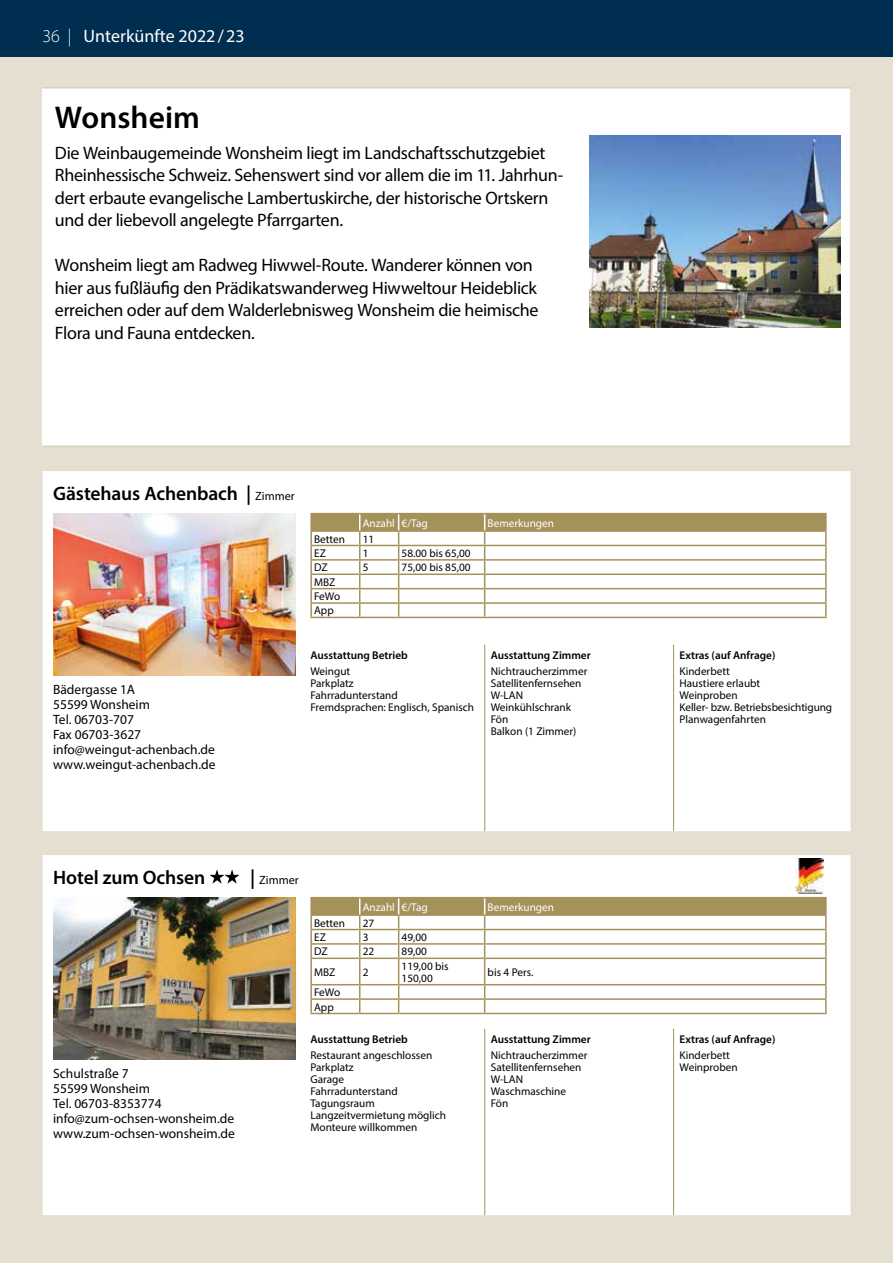
<style>
.page{position:relative;width:893px;height:1263px;background:#fff}
.page>*{position:absolute;margin:0;border:0;box-sizing:border-box;transform-origin:0 0}
.t1{font:600 31.5px "Myriad Pro";color:#000}
.t2{font:600 19.5px "Myriad Pro";letter-spacing:-.005em;color:#000}
.t3{font:18px/22.5px "Myriad Pro";letter-spacing:-.015em;color:#000}
.t4{font:18px "Myriad Pro";color:#fff}
.t5{font:13.5px/15px "Myriad Pro";color:#000}
.t6{font:12px "Myriad Pro";color:#000}
.t7{font:11.25px/12px "Myriad Pro";color:#000}
.t8{font:600 11.25px "Myriad Pro";color:#000}
.t9{font:11.25px "Myriad Pro";color:#fff}
.s1{font-weight:300}
.s2{font-weight:400;font-size:12px}
.s3{font-weight:600;font-size:19.5px}
</style>
<div class="page">
<div style="left:0;top:0;width:893px;height:58px;background:#002e51"></div>
<div style="left:0;top:58px;width:893px;height:1205px;background:#e4dfd0"></div>
<div style="left:43px;top:88px;width:807px;height:358px;background:#fff"></div>
<hr style="left:43px;top:87px;width:807px;height:2px;background:#d8d1bb">
<hr style="left:43px;top:446px;width:807px;height:1px;background:#d8d1bb">
<div style="left:43px;top:471px;width:807px;height:360px;background:#fff"></div>
<hr style="left:484px;top:645px;width:1px;height:186px;background:#a5925a">
<hr style="left:673px;top:645px;width:1px;height:186px;background:#a5925a">
<img style="left:53px;top:514px;width:243px;height:161px">
<hr style="left:310px;top:513px;width:50px;height:1px;background:#a5925a">
<hr style="left:360px;top:513px;width:39px;height:1px;background:#a5925a">
<hr style="left:399px;top:513px;width:86px;height:1px;background:#a5925a">
<hr style="left:485px;top:513px;width:342px;height:1px;background:#a5925a">
<hr style="left:310px;top:617px;width:50px;height:1px;background:#a5925a">
<hr style="left:360px;top:617px;width:39px;height:1px;background:#a5925a">
<hr style="left:399px;top:617px;width:86px;height:1px;background:#a5925a">
<hr style="left:485px;top:617px;width:342px;height:1px;background:#a5925a">
<svg style="left:310px;top:514px;width:517px;height:103px;background:#e7e2d4"></svg>
<div style="left:43px;top:855px;width:807px;height:360px;background:#fff"></div>
<hr style="left:484px;top:1029px;width:1px;height:186px;background:#a5925a">
<hr style="left:673px;top:1029px;width:1px;height:186px;background:#a5925a">
<svg style="left:209px;top:869px;width:31px;height:15px"></svg>
<img style="left:53px;top:898px;width:243px;height:161px">
<hr style="left:310px;top:897px;width:50px;height:1px;background:#a5925a">
<hr style="left:360px;top:897px;width:39px;height:1px;background:#a5925a">
<hr style="left:399px;top:897px;width:86px;height:1px;background:#a5925a">
<hr style="left:485px;top:897px;width:342px;height:1px;background:#a5925a">
<hr style="left:310px;top:1013px;width:50px;height:1px;background:#a5925a">
<hr style="left:360px;top:1013px;width:39px;height:1px;background:#a5925a">
<hr style="left:399px;top:1013px;width:86px;height:1px;background:#a5925a">
<hr style="left:485px;top:1013px;width:342px;height:1px;background:#a5925a">
<svg style="left:310px;top:898px;width:517px;height:115px;background:#e9e5d8"></svg>
<img style="left:795px;top:858px;width:29px;height:35px">
<img style="left:589px;top:136px;width:251px;height:191px">
<h3 class="t4" style="left:43px;top:25px;width:204px"><span class="s1">36 |</span> Unterkünfte 2022/23</h3>
<h1 class="t1" style="left:55px;top:97px;width:146px">Wonsheim</h1>
<p class="t3" style="left:55px;top:141px;width:510px">Die Weinbaugemeinde Wonsheim liegt im Landschaftsschutzgebiet Rheinhessische Schweiz. Sehenswert sind vor allem die im 11. Jahrhun&shy;dert erbaute evangelische Lambertuskirche, der historische Ortskern und der liebevoll angelegte Pfarrgarten.</p>
<h3 class="t3" style="left:55px;top:254px;width:485px">Wonsheim liegt am Radweg Hiwwel-Route. Wanderer können von hier aus fußläufig den Prädikatswanderweg Hiwweltour Heideblick erreichen oder auf dem Walderlebnisweg Wonsheim die heimische Flora und Fauna entdecken.</h3>
<h2 class="t2" style="left:53px;top:481px;width:243px">Gästehaus Achenbach | <span class="s2">Zimmer</span></h2>
<p class="t5" style="left:53px;top:681px;width:164px">Bädergasse 1A<br>55599 Wonsheim<br>Tel. 06703-707<br>Fax 06703-3627 info@weingut-achenbach.de www.weingut-achenbach.de</p>
<p class="t9" style="left:363px;top:516px;width:67px">Anzahl €/Tag</p>
<p class="t9" style="left:488px;top:516px;width:68px">Bemerkungen</p>
<p class="t7" style="left:314px;top:532px;width:33px">Betten</p>
<p class="t7" style="left:363px;top:532px;width:13px">11</p>
<p class="t7" style="left:314px;top:547px;width:13px">EZ</p>
<p class="t7" style="left:363px;top:547px;width:7px">1</p>
<p class="t7" style="left:402px;top:547px;width:71px">58.00 bis 65,00</p>
<p class="t7" style="left:314px;top:561px;width:15px">DZ</p>
<p class="t7" style="left:363px;top:561px;width:7px">5</p>
<p class="t7" style="left:402px;top:561px;width:71px">75,00 bis 85,00</p>
<p class="t7" style="left:314px;top:574px;width:28px;line-height:14.4px">MBZ<br>FeWo<br>App</p>
<p class="t8" style="left:310px;top:648px;width:99px">Ausstattung Betrieb</p>
<p class="t7" style="left:310px;top:665px;width:165px">Weingut<br>Parkplatz<br>Fahrradunterstand<br>Fremdsprachen: Englisch, Spanisch</p>
<p class="t8" style="left:491px;top:648px;width:102px">Ausstattung Zimmer</p>
<p class="t7" style="left:491px;top:665px;width:98px">Nichtraucherzimmer<br>Satellitenfernsehen<br>W-LAN<br>Weinkühlschrank<br>Fön<br>Balkon (1 Zimmer)</p>
<h2 class="t2" style="left:53px;top:865px;width:154px">Hotel zum Ochsen</h2>
<p class="t6" style="left:250px;top:872px;width:50px"><span class="s3">|</span> Zimmer</p>
<p class="t5" style="left:53px;top:1065px;width:183px">Schulstraße 7<br>55599 Wonsheim<br>Tel. 06703-8353774 info@zum-ochsen-wonsheim.de www.zum-ochsen-wonsheim.de</p>
<p class="t9" style="left:363px;top:900px;width:67px">Anzahl €/Tag</p>
<p class="t9" style="left:488px;top:900px;width:68px">Bemerkungen</p>
<p class="t7" style="left:314px;top:916px;width:33px">Betten</p>
<p class="t7" style="left:363px;top:916px;width:13px">27</p>
<p class="t7" style="left:314px;top:931px;width:13px">EZ</p>
<p class="t7" style="left:363px;top:931px;width:7px">3</p>
<p class="t7" style="left:402px;top:931px;width:27px">49,00</p>
<p class="t7" style="left:314px;top:945px;width:15px">DZ</p>
<p class="t7" style="left:363px;top:945px;width:13px">22</p>
<p class="t7" style="left:402px;top:945px;width:27px">89,00</p>
<p class="t7" style="left:314px;top:966px;width:23px">MBZ</p>
<p class="t7" style="left:363px;top:966px;width:7px">2</p>
<p class="t7" style="left:402px;top:960px;width:49px">119,00 bis<br>150,00</p>
<p class="t7" style="left:488px;top:966px;width:47px">bis 4 Pers.</p>
<p class="t7" style="left:314px;top:985px;width:28px;line-height:14.4px">FeWo<br>App</p>
<p class="t8" style="left:310px;top:1032px;width:99px">Ausstattung Betrieb</p>
<p class="t7" style="left:310px;top:1049px;width:137px">Restaurant angeschlossen<br>Parkplatz<br>Garage<br>Fahrradunterstand<br>Tagungsraum<br>Langzeitvermietung möglich<br>Monteure willkommen</p>
<p class="t8" style="left:491px;top:1032px;width:102px">Ausstattung Zimmer</p>
<p class="t7" style="left:491px;top:1049px;width:98px">Nichtraucherzimmer<br>Satellitenfernsehen<br>W-LAN<br>Waschmaschine<br>Fön</p>
<p class="t8" style="left:680px;top:648px;width:97px">Extras (auf Anfrage)</p>
<p class="t7" style="left:680px;top:665px;width:154px">Kinderbett<br>Haustiere erlaubt<br>Weinproben<br>Keller- bzw. Betriebsbesichtigung<br>Planwagenfahrten</p>
<p class="t8" style="left:680px;top:1032px;width:97px">Extras (auf Anfrage)</p>
<p class="t7" style="left:680px;top:1049px;width:60px">Kinderbett<br>Weinproben</p>
</div>
